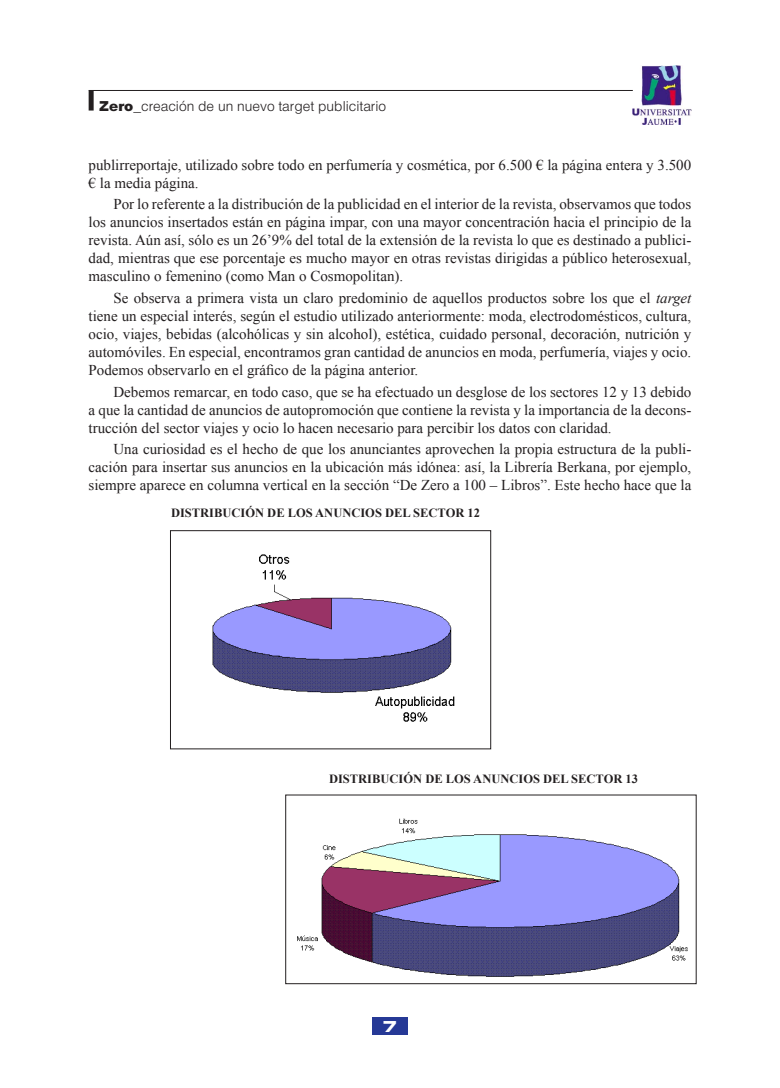
<style>
.page{position:relative;width:780px;height:1088px;background:#fff}
.page>*{position:absolute;margin:0;border:0;box-sizing:border-box;transform-origin:0 0}
.t1{font:15px/18px "Times New Roman";color:#231f20;text-align:justify}
.t2{font:15px "Palindrome Expanded S Si Bold Expanded";color:#fff}
.t3{font:300 13.75px "Helvetica";color:#231f20}
.t4{font:700 12.5px "Times New Roman";color:#231f20}
.s1{font-weight:900}
.s2{font-weight:700}
.s3{font-style:italic}
</style>
<div class="page">
<img style="left:632px;top:65px;width:59px;height:59px">
<hr style="left:89px;top:90px;width:543px;height:1px;background:#231f20">
<div style="left:89px;top:91px;width:5px;height:20px;background:#231f20"></div>
<div style="left:372px;top:1017px;width:35px;height:18px;background:#263996"></div>
<img style="left:212px;top:554px;width:243px;height:168px">
<div style="left:170px;top:530px;width:321px;height:219px;border:1px solid #231f20"></div>
<img style="left:297px;top:818px;width:391px;height:159px">
<div style="left:285px;top:795px;width:411px;height:189px;border:1px solid #231f20"></div>
<p class="t3" style="left:99px;top:97px;width:288px"><span class="s1">Zero</span><span class="s2">_</span>creación de un nuevo target publicitario</p>
<p class="t1" style="left:89px;top:156px;width:604px">publirreportaje, utilizado sobre todo en perfumería y cosmética, por 6.500 € la página entera y 3.500 € la media página.</p>
<p class="t1" style="left:89px;top:195px;width:604px;text-indent:25px">Por lo referente a la distribución de la publicidad en el interior de la revista, observamos que todos los anuncios insertados están en página impar, con una mayor concentración hacia el principio de la revista. Aún así, sólo es un 26’9% del total de la extensión de la revista lo que es destinado a publici&shy;dad, mientras que ese porcentaje es mucho mayor en otras revistas dirigidas a público heterosexual, masculino o femenino (como Man o Cosmopolitan).</p>
<p class="t1" style="left:89px;top:289px;width:604px;text-indent:25px">Se observa a primera vista un claro predominio de aquellos productos sobre los que el <span class="s3">target </span>tiene un especial interés, según el estudio utilizado anteriormente: moda, electrodomésticos, cultura, ocio, viajes, bebidas (alcohólicas y sin alcohol), estética, cuidado personal, decoración, nutrición y automóviles. En especial, encontramos gran cantidad de anuncios en moda, perfumería, viajes y ocio.<br>Podemos observarlo en el gráfico de la página anterior.</p>
<p class="t1" style="left:89px;top:382px;width:604px;text-indent:25px">Debemos remarcar, en todo caso, que se ha efectuado un desglose de los sectores 12 y 13 debido a que la cantidad de anuncios de autopromoción que contiene la revista y la importancia de la decons&shy;trucción del sector viajes y ocio lo hacen necesario para percibir los datos con claridad.</p>
<p class="t1" style="left:89px;top:440px;width:604px;text-indent:25px">Una curiosidad es el hecho de que los anunciantes aprovechen la propia estructura de la publi&shy;cación para insertar sus anuncios en la ubicación más idónea: así, la Librería Berkana, por ejemplo, siempre aparece en columna vertical en la sección “De Zero a 100 – Libros”. Este hecho hace que la</p>
<p class="t4" style="left:171px;top:504px;width:310px">DISTRIBUCIÓN DE LOS ANUNCIOS DEL SECTOR 12</p>
<p class="t4" style="left:329px;top:770px;width:310px">DISTRIBUCIÓN DE LOS ANUNCIOS DEL SECTOR 13</p>
<p class="t2" style="left:382px;top:1015px;width:16px">7</p>
</div>
